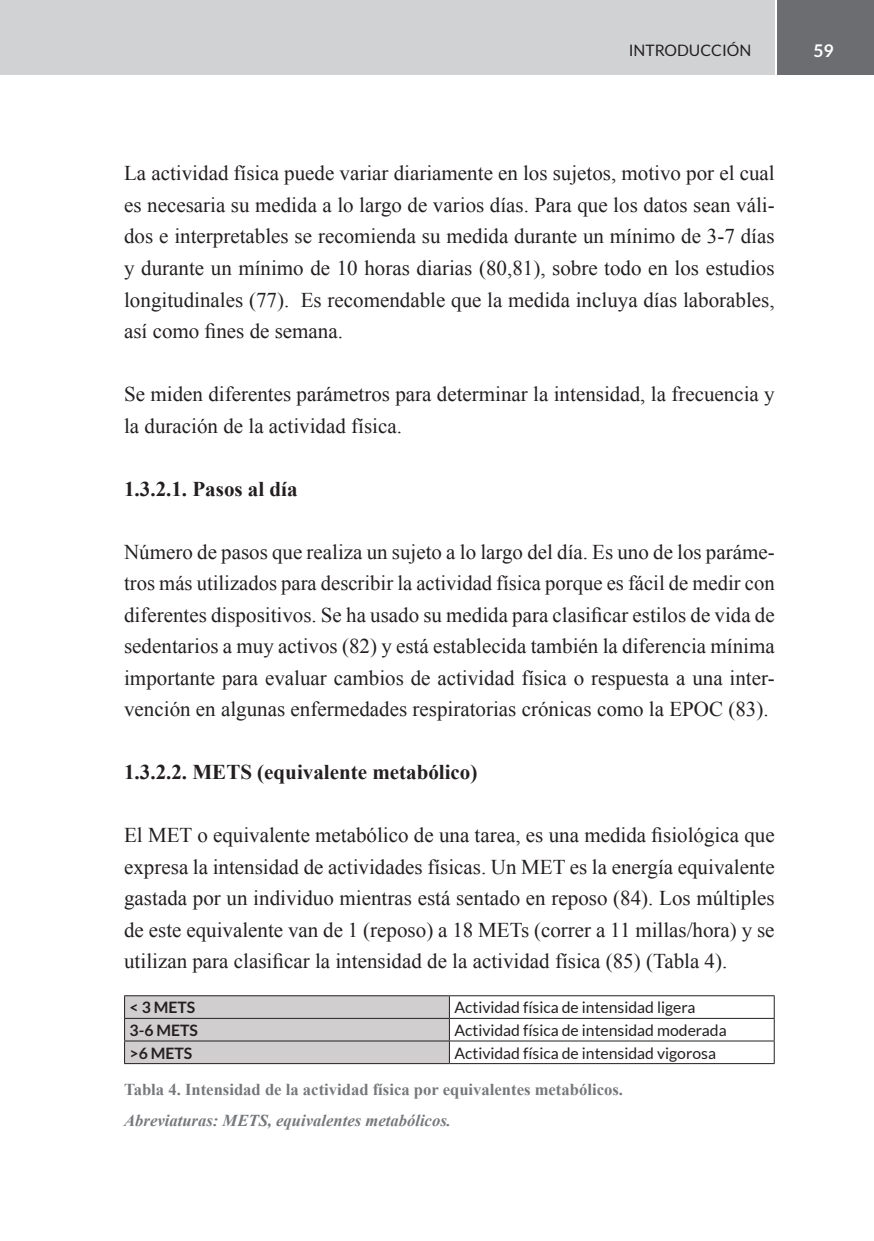
<style>
.page{position:relative;width:874px;height:1241px;background:#fff}
.page>*{position:absolute;margin:0;border:0;box-sizing:border-box;transform-origin:0 0}
.t1{font:21px/31.5px "Times New Roman";color:#231f20;text-align:justify}
.t2{font:700 21px "Times New Roman";color:#231f20}
.t3{font:700 17.5px "Lato";color:#fff}
.t4{font:700 16.62px "Times New Roman";color:#76787b}
.t5{font:italic 700 16.62px "Times New Roman";color:#76787b}
.t6{font:15.75px "Lato";color:#231f20}
.t7{font:700 15.75px "Lato";color:#231f20}
</style>
<div class="page">
<div style="left:0;top:0;width:774px;height:74px;background:#d1d2d4"></div>
<div style="left:777px;top:0;width:96px;height:74px;background:#6c6d70"></div>
<hr style="left:449px;top:995px;width:325px;height:1px;background:#231f20">
<hr style="left:449px;top:1017px;width:325px;height:1px;background:#231f20">
<hr style="left:449px;top:1040px;width:325px;height:1px;background:#231f20">
<hr style="left:449px;top:1062px;width:325px;height:1px;background:#231f20">
<svg style="left:124px;top:995px;width:325px;height:68px;background:#c6c4c4"></svg>
<svg style="left:773px;top:996px;width:1px;height:66px"></svg>
<p class="t6" style="left:628px;top:41px;width:124px">INTRODUCCIÓN</p>
<p class="t3" style="left:813px;top:40px;width:22px">59</p>
<p class="t1" style="left:124px;top:157px;width:651px">La actividad física puede variar diariamente en los sujetos, motivo por el cual es necesaria su medida a lo largo de varios días. Para que los datos sean váli&shy;dos e interpretables se recomienda su medida durante un mínimo de 3-7 días y durante un mínimo de 10 horas diarias (80,81), sobre todo en los estudios longitudinales (77). Es recomendable que la medida incluya días laborables, así como fines de semana.</p>
<p class="t1" style="left:124px;top:378px;width:651px">Se miden diferentes parámetros para determinar la intensidad, la frecuencia y la duración de la actividad física.</p>
<p class="t2" style="left:124px;top:474px;width:175px">1.3.2.1. Pasos al día</p>
<p class="t1" style="left:124px;top:535px;width:651px">Número de pasos que realiza un sujeto a lo largo del día. Es uno de los paráme&shy;tros más utilizados para describir la actividad física porque es fácil de medir con diferentes dispositivos. Se ha usado su medida para clasificar estilos de vida de sedentarios a muy activos (82) y está establecida también la diferencia mínima importante para evaluar cambios de actividad física o respuesta a una inter&shy;vención en algunas enfermedades respiratorias crónicas como la EPOC (83).</p>
<p class="t2" style="left:124px;top:757px;width:354px">1.3.2.2. METS (equivalente metabólico)</p>
<p class="t1" style="left:124px;top:819px;width:651px">El MET o equivalente metabólico de una tarea, es una medida fisiológica que expresa la intensidad de actividades físicas. Un MET es la energía equivalente gastada por un individuo mientras está sentado en reposo (84). Los múltiples de este equivalente van de 1 (reposo) a 18 METs (correr a 11 millas/hora) y se utilizan para clasificar la intensidad de la actividad física (85) (Tabla 4).</p>
<p class="t7" style="left:129px;top:998px;width:67px">&lt; 3 METS</p>
<p class="t6" style="left:454px;top:998px;width:242px">Actividad física de intensidad ligera</p>
<p class="t7" style="left:129px;top:1021px;width:70px">3-6 METS</p>
<p class="t6" style="left:454px;top:1021px;width:274px">Actividad física de intensidad moderada</p>
<p class="t7" style="left:129px;top:1043px;width:64px">&gt;6 METS</p>
<p class="t6" style="left:454px;top:1043px;width:263px">Actividad física de intensidad vigorosa</p>
<p class="t4" style="left:124px;top:1077px;width:500px">Tabla 4. Intensidad de la actividad física por equivalentes metabólicos.</p>
<p class="t5" style="left:124px;top:1108px;width:328px">Abreviaturas: METS, equivalentes metabólicos.</p>
</div>
